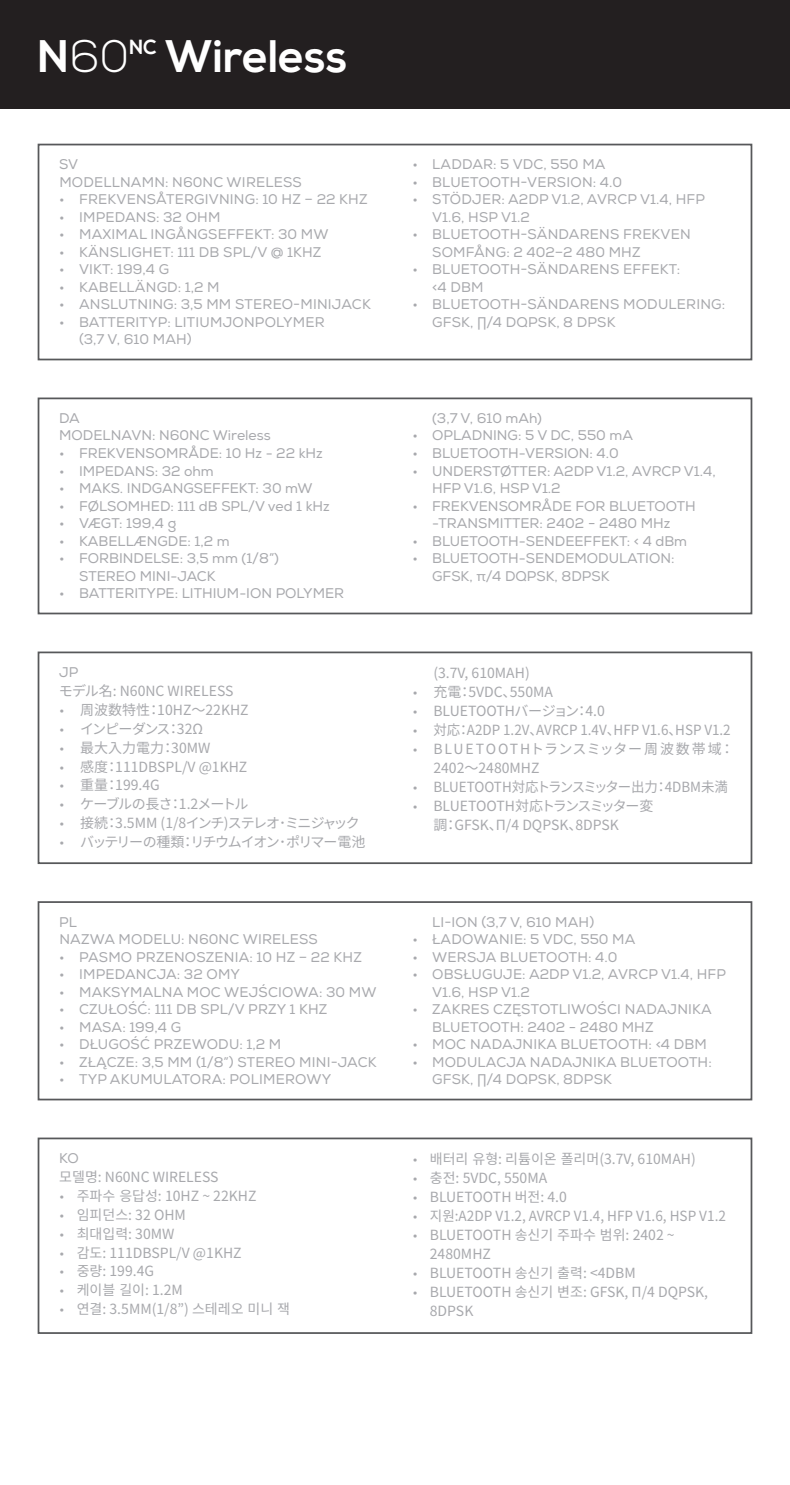
<style>
.page{position:relative;width:790px;height:1485px;background:#fff}
.page>*{position:absolute;margin:0;border:0;box-sizing:border-box;transform-origin:0 0}
.t1{font:700 45.5px "Nexa";color:#fff}
.t2{font:300 45.5px "Nexa";color:#fff}
.t3{font:700 20.3px "Nexa";color:#fff}
.t4{font:14px/17.5px "Nexa";letter-spacing:.01em;color:#a8a9ad}
.t5{font:14px/18.9px "Noto Sans CJ Kjp";color:#a8a9ad}
.t6{font:14px "Noto Sans CJ Kjp";color:#a8a9ad;scale:.96 1}
.t7{font:14px/18.9px "Noto Sans CJ Kjp";letter-spacing:.02em;color:#a8a9ad}
.t8{font:14px "Noto Sans CJ Kjp";letter-spacing:-.065em;color:#a8a9ad}
.t9{font:14px "Noto Sans CJ Kjp";letter-spacing:-.09em;color:#a8a9ad}
.t10{font:14px "Noto Sans CJ Kjp";letter-spacing:-.1em;color:#a8a9ad}
.t11{font:14px "Noto Sans CJ Kjp";letter-spacing:-.025em;color:#a8a9ad}
.s1{font-weight:700}
.s2{font-family:"Nexa"}
</style>
<div class="page">
<div style="left:0;top:0;width:790px;height:109px;background:#231f20"></div>
<div style="left:38px;top:397px;width:714px;height:217px;border:2px solid #57585a"></div>
<div style="left:38px;top:651px;width:714px;height:213px;border:2px solid #57585a"></div>
<div style="left:38px;top:901px;width:714px;height:199px;border:2px solid #57585a"></div>
<div style="left:38px;top:1137px;width:714px;height:196px;border:2px solid #57585a"></div>
<div style="left:38px;top:144px;width:714px;height:216px;border:2px solid #57585a"></div>
<p class="t2" style="left:38px;top:29px;width:93px"><span class="s1">N</span>60</p>
<p class="t3" style="left:129px;top:35px;width:29px">NC</p>
<p class="t1" style="left:165px;top:30px;width:184px">Wireless</p>
<p class="t4" style="left:59px;top:156px;width:21px">SV</p>
<p class="t4" style="left:59px;top:173px;width:244px">MODELLNAMN: N60NC WIRELESS</p>
<p class="t4" style="left:59px;top:191px;width:310px">• FREKVENSÅTERGIVNING: 10 HZ – 22 KHZ</p>
<p class="t4" style="left:59px;top:208px;width:163px">• IMPEDANS: 32 OHM</p>
<p class="t4" style="left:59px;top:226px;width:271px">• MAXIMAL INGÅNGSEFFEKT: 30 MW</p>
<p class="t4" style="left:59px;top:243px;width:264px">• KÄNSLIGHET: 111 DB SPL/V @ 1KHZ</p>
<p class="t4" style="left:59px;top:261px;width:111px">• VIKT: 199,4 G</p>
<p class="t4" style="left:59px;top:278px;width:162px">• KABELLÄNGD: 1,2 M</p>
<p class="t4" style="left:59px;top:296px;width:313px">• ANSLUTNING: 3,5 MM STEREO-MINIJACK</p>
<p class="t4" style="left:79px;top:313px;width:247px;text-indent:-20px">• BATTERITYP: LITIUMJONPOLYMER (3,7 V, 610 MAH)</p>
<p class="t4" style="left:59px;top:409px;width:22px">DA</p>
<p class="t4" style="left:59px;top:427px;width:213px">MODELNAVN: N60NC Wireless</p>
<p class="t4" style="left:59px;top:444px;width:265px">• FREKVENSOMRÅDE: 10 Hz - 22 kHz</p>
<p class="t4" style="left:59px;top:462px;width:156px">• IMPEDANS: 32 ohm</p>
<p class="t4" style="left:59px;top:479px;width:255px">• MAKS. INDGANGSEFFEKT: 30 mW</p>
<p class="t4" style="left:59px;top:497px;width:272px">• FØLSOMHED: 111 dB SPL/V ved 1 kHz</p>
<p class="t4" style="left:59px;top:514px;width:118px">• VÆGT: 199,4 g</p>
<p class="t4" style="left:59px;top:532px;width:172px">• KABELLÆNGDE: 1,2 m</p>
<p class="t4" style="left:79px;top:549px;width:201px;text-indent:-20px">• FORBINDELSE: 3,5 mm (1/8”)<br>STEREO MINI-JACK</p>
<p class="t4" style="left:59px;top:584px;width:286px">• BATTERITYPE: LITHIUM-ION POLYMER</p>
<p class="t4" style="left:59px;top:663px;width:21px">JP</p>
<p class="t5" style="left:59px;top:681px;width:176px">モデル名: N60NC WIRELESS</p>
<p class="t5" style="left:59px;top:700px;width:191px"><span class="s2">•</span> 周波数特性：10HZ～22KHZ</p>
<p class="t8" style="left:59px;top:720px;width:145px"><span class="s2">•</span> インピーダンス：32Ω</p>
<p class="t5" style="left:59px;top:738px;width:153px"><span class="s2">•</span> 最大入力電力：30MW</p>
<p class="t5" style="left:59px;top:757px;width:190px"><span class="s2">•</span> 感度：111DBSPL/V @1KHZ</p>
<p class="t5" style="left:59px;top:776px;width:102px"><span class="s2">•</span> 重量：199.4G</p>
<p class="t8" style="left:59px;top:796px;width:191px"><span class="s2">•</span> ケーブルの長さ：1.2メートル</p>
<p class="t9" style="left:59px;top:815px;width:302px"><span class="s2">•</span> 接続：3.5MM (1/8インチ)ステレオ･ミニジャック</p>
<p class="t10" style="left:59px;top:834px;width:308px"><span class="s2">•</span> バッテリーの種類：リチウムイオン･ポリマー電池</p>
<p class="t4" style="left:59px;top:913px;width:19px">PL</p>
<p class="t4" style="left:59px;top:930px;width:260px">NAZWA MODELU: N60NC WIRELESS</p>
<p class="t4" style="left:59px;top:948px;width:304px">• PASMO PRZENOSZENIA: 10 HZ – 22 KHZ</p>
<p class="t4" style="left:59px;top:965px;width:182px">• IMPEDANCJA: 32 OMY</p>
<p class="t4" style="left:59px;top:983px;width:319px">• MAKSYMALNA MOC WEJŚCIOWA: 30 MW</p>
<p class="t4" style="left:59px;top:1000px;width:270px">• CZUŁOŚĆ: 111 DB SPL/V PRZY 1 KHZ</p>
<p class="t4" style="left:59px;top:1018px;width:123px">• MASA: 199,4 G</p>
<p class="t4" style="left:59px;top:1035px;width:223px">• DŁUGOŚĆ PRZEWODU: 1,2 M</p>
<p class="t4" style="left:59px;top:1053px;width:319px">• ZŁĄCZE: 3,5 MM (1/8”) STEREO MINI-JACK</p>
<p class="t4" style="left:59px;top:1070px;width:273px">• TYP AKUMULATORA: POLIMEROWY</p>
<p class="t4" style="left:59px;top:1149px;width:21px">KO</p>
<p class="t5" style="left:59px;top:1167px;width:161px">모델명: N60NC WIRELESS</p>
<p class="t5" style="left:59px;top:1186px;width:199px"><span class="s2">•</span> 주파수 응답성: 10HZ ~ 22KHZ</p>
<p class="t5" style="left:59px;top:1205px;width:128px"><span class="s2">•</span> 임피던스: 32 OHM</p>
<p class="t5" style="left:59px;top:1224px;width:117px"><span class="s2">•</span> 최대입력: 30MW</p>
<p class="t5" style="left:59px;top:1243px;width:184px"><span class="s2">•</span> 감도: 111DBSPL/V @1KHZ</p>
<p class="t5" style="left:59px;top:1261px;width:96px"><span class="s2">•</span> 중량: 199.4G</p>
<p class="t5" style="left:59px;top:1280px;width:125px"><span class="s2">•</span> 케이블 길이: 1.2M</p>
<p class="t5" style="left:59px;top:1299px;width:232px"><span class="s2">•</span> 연결: 3.5MM(1/8”) 스테레오 미니 잭</p>
<p class="t4" style="left:412px;top:156px;width:195px">• LADDAR: 5 VDC, 550 MA</p>
<p class="t4" style="left:412px;top:173px;width:211px">• BLUETOOTH-VERSION: 4.0</p>
<p class="t4" style="left:432px;top:191px;width:274px;text-indent:-20px">• STÖDJER: A2DP V1.2, AVRCP V1.4, HFP<br>V1.6, HSP V1.2</p>
<p class="t4" style="left:432px;top:226px;width:260px;text-indent:-20px">• BLUETOOTH-SÄNDARENS FREKVEN<br>SOMFÅNG: 2 402–2 480 MHZ</p>
<p class="t4" style="left:432px;top:261px;width:249px;text-indent:-20px">• BLUETOOTH-SÄNDARENS EFFEKT: &lt;4 DBM</p>
<p class="t4" style="left:432px;top:296px;width:294px;text-indent:-20px">• BLUETOOTH-SÄNDARENS MODULERING:<br>GFSK, Π/4 DQPSK, 8 DPSK</p>
<p class="t4" style="left:432px;top:409px;width:111px">(3,7 V, 610 mAh)</p>
<p class="t4" style="left:412px;top:427px;width:222px">• OPLADNING: 5 V DC, 550 mA</p>
<p class="t4" style="left:412px;top:444px;width:208px">• BLUETOOTH-VERSION: 4.0</p>
<p class="t4" style="left:432px;top:462px;width:285px;text-indent:-20px">• UNDERSTØTTER: A2DP V1.2, AVRCP V1.4,<br>HFP V1.6, HSP V1.2</p>
<p class="t4" style="left:412px;top:497px;width:285px;text-align:center">• FREKVENSOMRÅDE FOR BLUETOOTH -TRANSMITTER: 2402 − 2480 MHz</p>
<p class="t4" style="left:412px;top:532px;width:276px">• BLUETOOTH-SENDEEFFEKT: &lt; 4 dBm</p>
<p class="t4" style="left:432px;top:549px;width:244px;text-indent:-20px">• BLUETOOTH-SENDEMODULATION:<br>GFSK, π/4 DQPSK, 8DPSK</p>
<p class="t5" style="left:433px;top:664px;width:98px">(3.7V, 610MAH)</p>
<p class="t5" style="left:412px;top:683px;width:142px"><span class="s2">•</span> 充電：5VDC、550MA</p>
<p class="t11" style="left:412px;top:703px;width:194px"><span class="s2">•</span> BLUETOOTHバージョン：4.0</p>
<p class="t6" style="left:412px;top:722px;width:333px"><span class="s2">•</span> 対応：A2DP 1.2V、AVRCP 1.4V、HFP V1.6、HSP V1.2</p>
<p class="t7" style="left:433px;top:739px;width:302px;text-indent:-21px"><span class="s2">•</span> BLUETOOTHトランスミッター周波数帯域：<br>2402～2480MHZ</p>
<p class="t6" style="left:412px;top:778px;width:330px"><span class="s2">•</span> BLUETOOTH対応トランスミッター出力：4DBM未満</p>
<p class="t5" style="left:433px;top:796px;width:221px;text-indent:-21px"><span class="s2">•</span> BLUETOOTH対応トランスミッター変調：GFSK、Π/4 DQPSK、8DPSK</p>
<p class="t4" style="left:432px;top:913px;width:163px">LI-ION (3,7 V, 610 MAH)</p>
<p class="t4" style="left:412px;top:930px;width:225px">• ŁADOWANIE: 5 VDC, 550 MA</p>
<p class="t4" style="left:412px;top:948px;width:207px">• WERSJA BLUETOOTH: 4.0</p>
<p class="t4" style="left:432px;top:965px;width:295px;text-indent:-20px">• OBSŁUGUJE: A2DP V1.2, AVRCP V1.4, HFP<br>V1.6, HSP V1.2</p>
<p class="t4" style="left:432px;top:1000px;width:281px;text-indent:-20px">• ZAKRES CZĘSTOTLIWOŚCI NADAJNIKA<br>BLUETOOTH: 2402 − 2480 MHZ</p>
<p class="t4" style="left:412px;top:1035px;width:296px">• MOC NADAJNIKA BLUETOOTH: &lt;4 DBM</p>
<p class="t4" style="left:432px;top:1053px;width:281px;text-indent:-20px">• MODULACJA NADAJNIKA BLUETOOTH:<br>GFSK, Π/4 DQPSK, 8DPSK</p>
<p class="t5" style="left:412px;top:1149px;width:285px"><span class="s2">•</span> 배터리 유형: 리튬이온 폴리머(3.7V, 610MAH)</p>
<p class="t5" style="left:412px;top:1168px;width:136px"><span class="s2">•</span> 충전: 5VDC, 550MA</p>
<p class="t5" style="left:412px;top:1187px;width:156px"><span class="s2">•</span> BLUETOOTH 버전: 4.0</p>
<p class="t5" style="left:412px;top:1206px;width:315px"><span class="s2">•</span> 지원:A2DP V1.2, AVRCP V1.4, HFP V1.6, HSP V1.2</p>
<p class="t5" style="left:430px;top:1225px;width:246px;text-indent:-18px"><span class="s2">•</span> BLUETOOTH 송신기 주파수 범위: 2402 ~<br>2480MHZ</p>
<p class="t5" style="left:412px;top:1263px;width:225px"><span class="s2">•</span> BLUETOOTH 송신기 출력: &lt;4DBM</p>
<p class="t5" style="left:430px;top:1282px;width:280px;text-indent:-18px"><span class="s2">•</span> BLUETOOTH 송신기 변조: GFSK, Π/4 DQPSK,<br>8DPSK</p>
</div>
